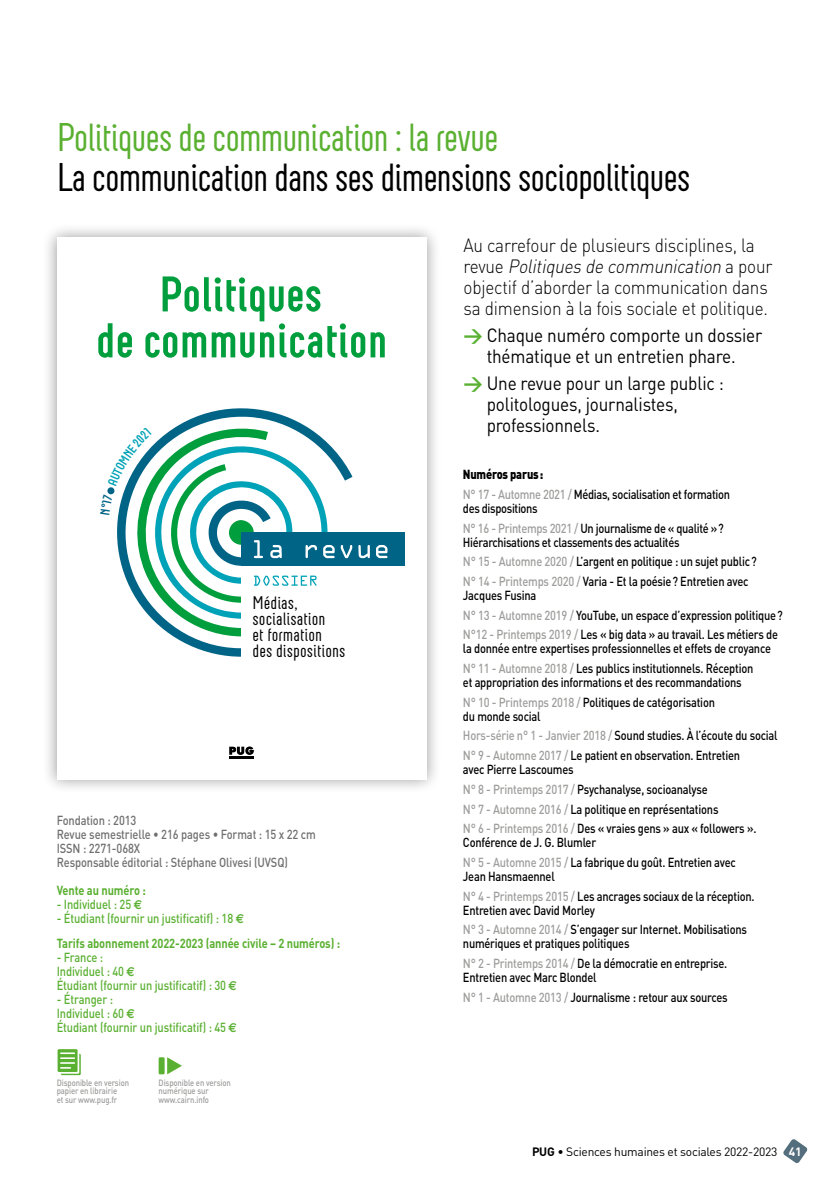
<style>
.page{position:relative;width:840px;height:1191px;background:#fff}
.page>*{position:absolute;margin:0;border:0;box-sizing:border-box;transform-origin:0 0}
.t1{font:40px "Neubau";letter-spacing:-.03em;color:#000}
.t2{font:40px "Neubau";letter-spacing:-.03em;color:#5ab031}
.t3{font:300 19px/21px "DIN";letter-spacing:-.01em;color:#000;scale:.9 1}
.t4{font:19px/21px "DIN";letter-spacing:-.01em;color:#000;text-align:center;scale:.9 1}
.t5{font:18.2px/16px "Neubau";color:#000}
.t6{font:500 13px/19.6px "DIN";letter-spacing:-.02em;color:#000;scale:.85 1}
.t7{font:500 13px/14px "DIN";letter-spacing:-.01em;color:#5ab031;scale:.85 1}
.t8{font:500 13px/14px "DIN";letter-spacing:-.01em;color:#706f6f;scale:.85 1}
.t9{font:700 13px/25.4px "DIN";letter-spacing:-.01em;color:#5ab031;scale:.85 1}
.t10{font:12px "DIN";letter-spacing:-.02em;color:#000}
.t11{font:500 9px/8.4px "DIN";letter-spacing:-.01em;color:#9d9d9c;scale:.85 1}
.s1{font-style:italic}
.s2{font-weight:700;color:#5ab031}
.s3{font-family:"Euro Sans";font-weight:700}
.s4{font-weight:500}
.s5{font-family:"Euro Sans"}
.s6{font-weight:900}
.s7{color:#9d9d9c}
.s8{font-weight:700}
.s9{font-weight:700;color:#fff}
</style>
<div class="page">
<svg style="left:783px;top:1139px;width:24px;height:24px"></svg>
<div style="left:42px;top:222px;width:399px;height:572px;background:#000;opacity:.4"></div>
<div style="left:57px;top:237px;width:369px;height:542px;background:#fff"></div>
<svg style="left:173px;top:408px;width:121px;height:249px"></svg>
<div style="left:241px;top:532px;width:163px;height:148px;background:#fff"></div>
<div style="left:241px;top:532px;width:164px;height:34px;background:#006486"></div>
<svg style="left:98px;top:276px;width:286px;height:82px"></svg>
<hr style="left:229px;top:756px;width:25px;height:3px;background:#000">
<svg style="left:229px;top:746px;width:25px;height:9px"></svg>
<svg style="left:158px;top:1057px;width:24px;height:17px"></svg>
<svg style="left:58px;top:1049px;width:23px;height:26px"></svg>
<svg style="left:107px;top:420px;width:280px;height:216px"></svg>
<h1 class="t2" style="left:57px;top:115px;width:443px">Politiques de communication : la revue</h1>
<h1 class="t1" style="left:57px;top:155px;width:635px">La communication dans ses dimensions sociopolitiques</h1>
<h2 class="t3" style="left:463px;top:235px;width:344px">Au carrefour de plusieurs disciplines, la rev u e <span class="s1">Politiques de communication</span> a p o u r objectif d’aborder la communication dans sa dimension à la fois sociale et politique.</h2>
<h2 class="t4" style="left:463px;top:324px;width:333px"><span class="s2">&gt;</span> Chaque numéro comporte un dossier thématique et un entretien phare.</h2>
<h2 class="t4" style="left:486px;top:372px;width:265px;text-align:left;text-indent:-23px"><span class="s2">&gt;</span> Une revue pour un large public : politologues, journalistes, professionnels.</h2>
<h3 class="t5" style="left:252px;top:594px;width:94px">Médias, socialisation<br>et formation des dispositions</h3>
<p class="t8" style="left:57px;top:812px;width:306px">Fondation : 2013<br>Revue semestrielle • 216 pages • Format : 15 x 22 cm<br>ISSN : 2271-068X<br>Responsable éditorial : Stéphane Olivesi (UVSQ)</p>
<p class="t9" style="left:57px;top:876px;width:106px">Vente au numéro :</p>
<p class="t7" style="left:57px;top:896px;width:102px">- Individuel : 25 <span class="s3">€</span></p>
<p class="t9" style="left:57px;top:904px;width:335px"><span class="s4">- Étudiant (fournir un justificatif) : 18</span> <span class="s5">€<br></span>Tarifs abonnement 2022-2023 (année civile – 2 numéros) :</p>
<p class="t7" style="left:57px;top:949px;width:213px">- France :<br>Individuel : 40 <span class="s3">€<br></span>Étudiant (fournir un justificatif) : 30 <span class="s3">€</span></p>
<p class="t7" style="left:57px;top:991px;width:213px">- Étranger :<br>Individuel : 60 <span class="s3">€<br></span>Étudiant (fournir un justificatif) : 45 <span class="s3">€</span></p>
<p class="t11" style="left:57px;top:1078px;width:87px">Disponible en version papier en librairie<br>et sur www.pug.fr</p>
<p class="t11" style="left:158px;top:1078px;width:87px">Disponible en version numérique sur www.cairn.info</p>
<p class="t6" style="left:462px;top:464px;width:315px"><span class="s6">Numéros parus:<br></span><span class="s7">N° 17 - Automne 2021 /</span> Médias, socialisation et formation</p>
<p class="t6" style="left:462px;top:498px;width:308px">des dispositions<br><span class="s7">N° 16 - Printemps 2021 /</span> Un journalisme de « qualité »?</p>
<p class="t6" style="left:462px;top:532px;width:347px">Hiérarchisations et classements des actualités<br><span class="s7">N° 15 - Automne 2020 /</span> L’argent en politique : un sujet public?<br><span class="s7">N° 14 - Printemps 2020 /</span> Varia - Et la poésie? Entretien avec</p>
<p class="t6" style="left:462px;top:585px;width:377px">Jacques Fusina<br><span class="s7">N° 13 - Automne 2019 /</span> YouTube, un espace d’expression politique?<br><span class="s7">N°12 - Printemps 2019 /</span> Les « big data » au travail. Les métiers de</p>
<p class="t6" style="left:462px;top:638px;width:363px">la donnée entre expertises professionnelles et effets de croyance<br><span class="s7">N° 11 - Automne 2018 /</span> Les publics institutionnels. Réception</p>
<p class="t6" style="left:462px;top:672px;width:329px">et appropriation des informations et des recommandations<br><span class="s7">N° 10 - Printemps 2018 /</span> Politiques de catégorisation</p>
<p class="t6" style="left:462px;top:706px;width:371px">du monde social<br><span class="s7">Hors-série n° 1 - Janvier 2018 /</span> Sound studies. À l’écoute du social<br><span class="s7">N° 9 - Automne 2017 /</span> Le patient en observation. Entretien</p>
<p class="t6" style="left:462px;top:759px;width:346px">avec Pierre Lascoumes<br><span class="s7">N° 8 - Printemps 2017 /</span> Psychanalyse, socioanalyse<br><span class="s7">N° 7 - Automne 2016 /</span> La politique en représentations<br><span class="s7">N° 6 - Printemps 2016 /</span> Des « vraies gens » aux « followers ».</p>
<p class="t6" style="left:462px;top:832px;width:322px">Conférence de J. G. Blumler<br><span class="s7">N° 5 - Automne 2015 /</span> La fabrique du goût. Entretien avec</p>
<p class="t6" style="left:462px;top:866px;width:344px">Jean Hansmaennel<br><span class="s7">N° 4 - Printemps 2015 /</span> Les ancrages sociaux de la réception.</p>
<p class="t6" style="left:462px;top:899px;width:335px">Entretien avec David Morley<br><span class="s7">N° 3 - Automne 2014 /</span> S’engager sur Internet. Mobilisations</p>
<p class="t6" style="left:462px;top:933px;width:312px">numériques et pratiques politiques<br><span class="s7">N° 2 - Printemps 2014 /</span> De la démocratie en entreprise.</p>
<p class="t6" style="left:462px;top:967px;width:313px">Entretien avec Marc Blondel<br><span class="s7">N° 1 - Automne 2013 /</span> Journalisme : retour aux sources</p>
<p class="t10" style="left:531px;top:1144px;width:271px"><span class="s8">PUG</span> • Sciences humaines et sociales 2022-2023 <span class="s9">41</span></p>
</div>
